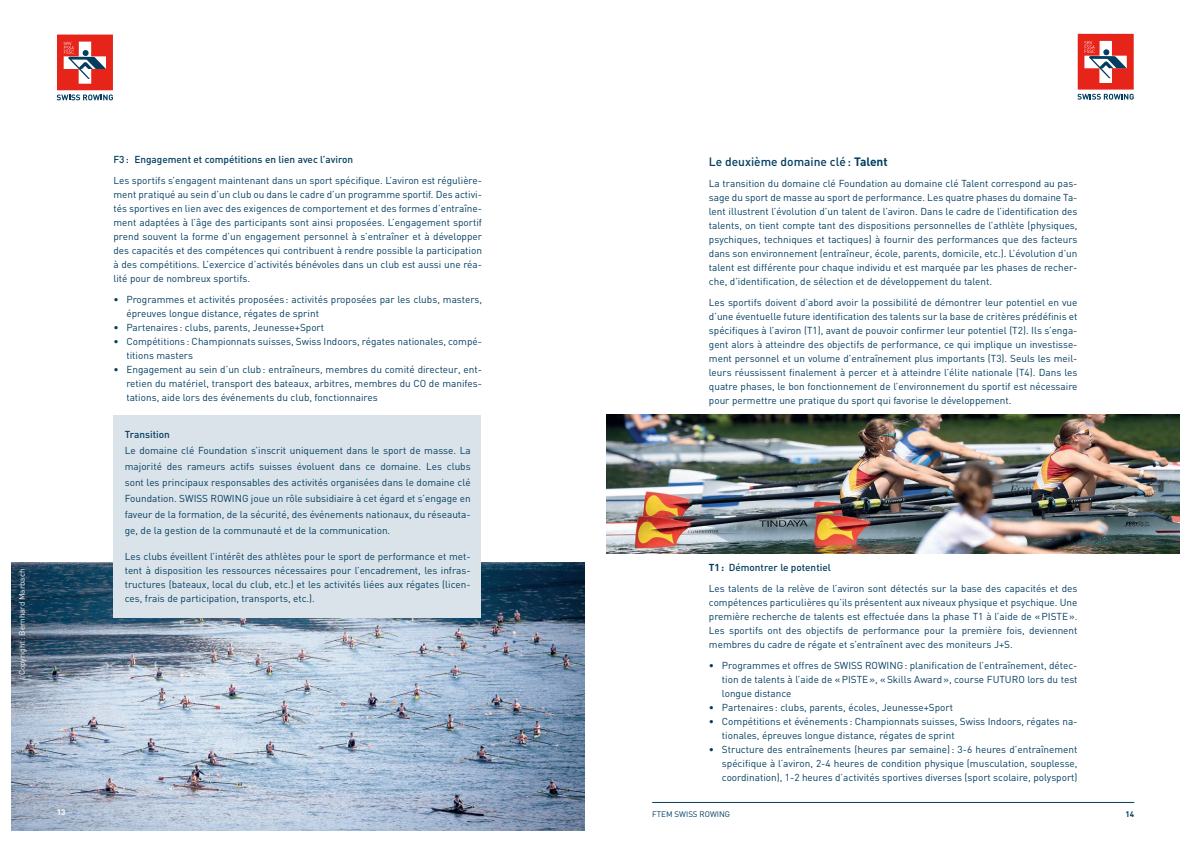
<style>
.page{position:relative;width:1191px;height:842px;background:#fff}
.page>*{position:absolute;margin:0;border:0;box-sizing:border-box;transform-origin:0 0}
.t1{font:500 12px "DIN";color:#033d60}
.t2{font:10px/14px "DIN";color:#033d60;text-align:justify}
.t3{font:500 10px "DIN";color:#033d60}
.t4{font:8px "DIN";color:#fff}
.t5{font:8px "DIN";color:#033d60}
.t6{font:700 8px "DIN";color:#033d60}
.t7{font:700 8px "DIN";color:#fff}
.s1{font-weight:700}
.s2{font-weight:500}
</style>
<div class="page">
<img style="left:11px;top:563px;width:573px;height:268px">
<div style="left:113px;top:415px;width:368px;height:202px;background:#dae3e9"></div>
<svg style="left:57px;top:35px;width:56px;height:65px"></svg>
<svg style="left:1077px;top:34px;width:56px;height:66px"></svg>
<hr style="left:652px;top:802px;width:482px;height:1px;background:#033d60">
<img style="left:607px;top:415px;width:572px;height:138px">
<p class="t4" style="left:17px;top:675px;width:108px;rotate:-90deg">Copyright : Bernhard Marbach</p>
<p class="t3" style="left:113px;top:153px;width:241px">F3 : Engagement et compétitions en lien avec l’aviron</p>
<p class="t2" style="left:113px;top:173px;width:370px">Les sportifs s’engagent maintenant dans un sport spécifique. L’aviron est régulière&shy;ment pratiqué au sein d’un club ou dans le cadre d’un programme sportif. Des activi&shy;tés sportives en lien avec des exigences de comportement et des formes d’entraîne&shy;ment adaptées à l’âge des participants sont ainsi proposées. L’engagement sportif prend souvent la forme d’un engagement personnel à s’entraîner et à développer des capacités et des compétences qui contribuent à rendre possible la participation à des compétitions. L’exercice d’activités bénévoles dans un club est aussi une réa&shy;lité pour de nombreux sportifs.</p>
<p class="t2" style="left:126px;top:292px;width:357px;text-indent:-13px">• Programmes et activités proposées : activités proposées par les clubs, masters, épreuves longue distance, régates de sprint</p>
<p class="t2" style="left:113px;top:320px;width:212px">• Partenaires : clubs, parents, Jeunesse+Sport</p>
<p class="t2" style="left:126px;top:334px;width:357px;text-indent:-13px">• Compétitions : Championnats suisses, Swiss Indoors, régates nationales, compé&shy;titions masters</p>
<p class="t2" style="left:126px;top:362px;width:357px;text-indent:-13px">• Engagement au sein d’un club : entraîneurs, membres du comité directeur, ent&shy;retien du matériel, transport des bateaux, arbitres, membres du CO de manifes&shy;tations, aide lors des événements du club, fonctionnaires</p>
<p class="t3" style="left:125px;top:428px;width:47px">Transition</p>
<p class="t2" style="left:125px;top:442px;width:347px;line-height:16px">Le domaine clé Foundation s’inscrit uniquement dans le sport de masse. La majorité des rameurs actifs suisses évoluent dans ce domaine. Les clubs sont les principaux responsables des activités organisées dans le domaine clé Foundation. SWISS ROWING joue un rôle subsidiaire à cet égard et s’engage en faveur de la formation, de la sécurité, des événements nationaux, du réseauta&shy;ge, de la gestion de la communauté et de la communication.</p>
<p class="t2" style="left:125px;top:549px;width:347px">Les clubs éveillent l’intérêt des athlètes pour le sport de performance et met&shy;tent à disposition les ressources nécessaires pour l’encadrement, les infras&shy;tructures (bateaux, local du club, etc.) et les activités liées aux régates (licen&shy;ces, frais de participation, transports, etc.).</p>
<p class="t7" style="left:57px;top:807px;width:10px">13</p>
<p class="t1" style="left:709px;top:154px;width:180px">Le deuxième domaine clé : <span class="s1">Talent</span></p>
<p class="t2" style="left:709px;top:176px;width:370px">La transition du domaine clé Foundation au domaine clé Talent correspond au pas&shy;sage du sport de masse au sport de performance. Les quatre phases du domaine Ta&shy;lent illustrent l’évolution d’un talent de l’aviron. Dans le cadre de l’identification des talents, on tient compte tant des dispositions personnelles de l’athlète (physiques, psychiques, techniques et tactiques) à fournir des performances que des facteurs dans son environnement (entraîneur, école, parents, domicile, etc.). L’évolution d’un talent est différente pour chaque individu et est marquée par les phases de recher&shy;che, d’identification, de sélection et de développement du talent.</p>
<p class="t2" style="left:709px;top:295px;width:370px">Les sportifs doivent d’abord avoir la possibilité de démontrer leur potentiel en vue d’une éventuelle future identification des talents sur la base de critères prédéfinis et spécifiques à l’aviron (T1), avant de pouvoir confirmer leur potentiel (T2). Ils s’enga&shy;gent alors à atteindre des objectifs de performance, ce qui implique un investisse&shy;ment personnel et un volume d’entraînement plus importants (T3). Seuls les meil&shy;leurs réussissent finalement à percer et à atteindre l’élite nationale (T4). Dans les quatre phases, le bon fonctionnement de l’environnement du sportif est nécessaire pour permettre une pratique du sport qui favorise le développement.</p>
<p class="t2" style="left:709px;top:556px;width:370px;line-height:21px"><span class="s1">T1 :</span> <span class="s2">Démontrer le potentiel<br></span>Les talents de la relève de l’aviron sont détectés sur la base des capacités et des</p>
<p class="t2" style="left:709px;top:595px;width:370px">compétences particulières qu’ils présentent aux niveaux physique et psychique. Une première recherche de talents est effectuée dans la phase T1 à l’aide de « PISTE ».<br>Les sportifs ont des objectifs de performance pour la première fois, deviennent membres du cadre de régate et s’entraînent avec des moniteurs J+S.</p>
<p class="t2" style="left:722px;top:658px;width:357px;text-indent:-13px">• Programmes et offres de SWISS ROWING : planification de l’entraînement, détec&shy;tion de talents à l’aide de « PISTE », « Skills Award », course FUTURO lors du test longue distance</p>
<p class="t2" style="left:709px;top:700px;width:246px">• Partenaires : clubs, parents, écoles, Jeunesse+Sport</p>
<p class="t2" style="left:722px;top:714px;width:357px;text-indent:-13px">• Compétitions et événements : Championnats suisses, Swiss Indoors, régates na&shy;tionales, épreuves longue distance, régates de sprint</p>
<p class="t2" style="left:722px;top:742px;width:357px;text-indent:-13px">• Structure des entraînements (heures par semaine) : 3-6 heures d’entraînement spécifique à l’aviron, 2-4 heures de condition physique (musculation, souplesse, coordination), 1-2 heures d’activités sportives diverses (sport scolaire, polysport)</p>
<p class="t5" style="left:652px;top:809px;width:79px">FTEM SWISS ROWING</p>
<p class="t6" style="left:1125px;top:809px;width:10px">14</p>
</div>
